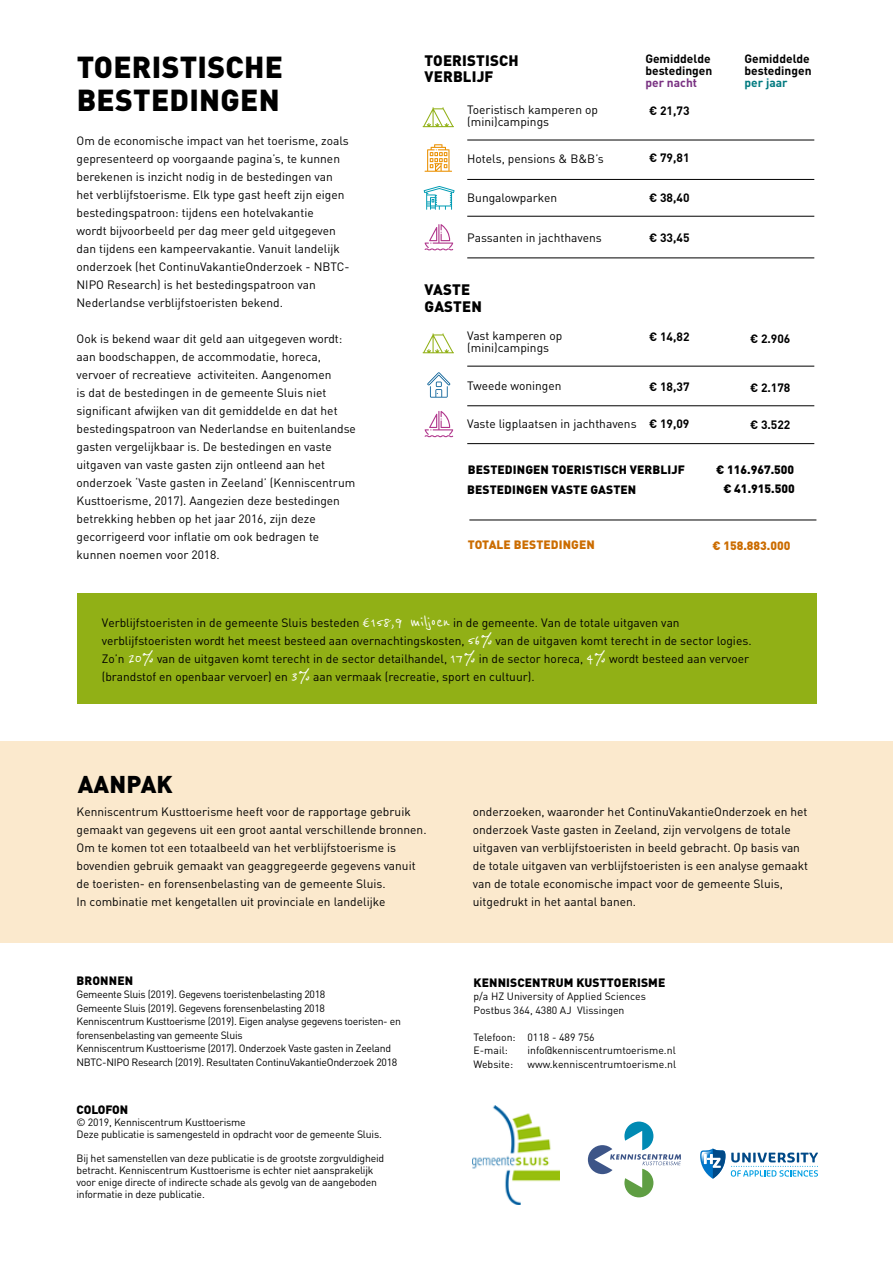
<style>
.page{position:relative;width:893px;height:1263px;background:#fff}
.page>*{position:absolute;margin:0;border:0;box-sizing:border-box;transform-origin:0 0}
.t1{font:900 30px/32.7px "DIN Pro";letter-spacing:.01em;color:#000}
.t2{font:900 24px "DIN Pro";letter-spacing:.01em;color:#000}
.t3{font:900 15px/16.5px "DIN Pro";letter-spacing:.01em;color:#000}
.t4{font:12px/18px "DIN Pro";color:#000}
.t5{font:900 12px/18.5px "DIN Pro";letter-spacing:.01em;color:#000;text-align:right}
.t6{font:700 12px/12px "DIN Pro";color:#000}
.t7{font:900 12px "DIN Pro";letter-spacing:.01em;color:#cb6c00}
.t8{font:700 12px "DIN Pro";color:#793282}
.t9{font:900 12px "DIN Pro";letter-spacing:-.01em;color:#000}
.t10{font:700 12px "DIN Pro";color:#007a80}
.t11{font:10.5px/13.5px "DIN Pro";letter-spacing:-.02em;color:#000}
.t12{font:10.5px/13.5px "DIN Pro";color:#000}
.s1{font-family:"Reenie Beanie";font-size:19.5px;color:#fff}
</style>
<div class="page">
<svg style="left:731px;top:1152px;width:87px;height:24px"></svg>
<svg style="left:700px;top:1148px;width:25px;height:31px"></svg>
<svg style="left:588px;top:1121px;width:93px;height:76px"></svg>
<div style="left:77px;top:593px;width:739px;height:111px;background:#91b016"></div>
<div style="left:0;top:741px;width:893px;height:202px;background:#fbe9cd"></div>
<svg style="left:425px;top:144px;width:27px;height:28px"></svg>
<svg style="left:427px;top:372px;width:23px;height:26px"></svg>
<svg style="left:423px;top:107px;width:31px;height:20px"></svg>
<svg style="left:423px;top:333px;width:31px;height:20px"></svg>
<hr style="left:467px;top:140px;width:347px;height:1px;background:#000">
<hr style="left:467px;top:366px;width:347px;height:1px;background:#000">
<hr style="left:467px;top:179px;width:347px;height:1px;background:#000">
<hr style="left:467px;top:216px;width:347px;height:1px;background:#000">
<hr style="left:467px;top:405px;width:347px;height:1px;background:#000">
<hr style="left:467px;top:258px;width:347px;height:1px;background:#000">
<hr style="left:467px;top:443px;width:347px;height:1px;background:#000">
<hr style="left:469px;top:520px;width:347px;height:1px;background:#000">
<svg style="left:425px;top:224px;width:28px;height:27px"></svg>
<svg style="left:425px;top:411px;width:28px;height:26px"></svg>
<svg style="left:424px;top:186px;width:31px;height:24px"></svg>
<img style="left:473px;top:1105px;width:86px;height:99px">
<h1 class="t1" style="left:77px;top:50px;width:208px">TOERISTISCHE<br>BESTEDINGEN</h1>
<p class="t4" style="left:77px;top:132px;width:274px">Om de economische impact van het toerisme, zoals gepresenteerd op voorgaande pagina’s, te kunnen berekenen is inzicht nodig in de bestedingen van het verblijfstoerisme. Elk type gast heeft zijn eigen bestedingspatroon: tijdens een hotelvakantie<br>wordt bijvoorbeeld per dag meer geld uitgegeven dan tijdens een kampeervakantie. Vanuit landelijk onderzoek (het ContinuVakantieOnderzoek - NBTC-NIPO Research) is het bestedingspatroon van Nederlandse verblijfstoeristen bekend.</p>
<p class="t4" style="left:77px;top:330px;width:281px">Ook is bekend waar dit geld aan uitgegeven wordt: aan boodschappen, de accommodatie, horeca, vervoer of recreatieve activiteiten. Aangenomen<br>is dat de bestedingen in de gemeente Sluis niet significant afwijken van dit gemiddelde en dat het bestedingspatroon van Nederlandse en buitenlandse gasten vergelijkbaar is. De bestedingen en vaste uitgaven van vaste gasten zijn ontleend aan het onderzoek ‘Vaste gasten in Zeeland’ (Kenniscentrum Kusttoerisme, 2017). Aangezien deze bestedingen betrekking hebben op het jaar 2016, zijn deze gecorrigeerd voor inflatie om ook bedragen te kunnen noemen voor 2018.</p>
<p class="t3" style="left:425px;top:51px;width:95px">TOERISTISCH<br>VERBLIJF</p>
<p class="t4" style="left:467px;top:103px;width:132px;line-height:12px">Toeristisch kamperen op (mini)campings</p>
<p class="t6" style="left:645px;top:52px;width:68px">Gemiddelde bestedingen</p>
<p class="t8" style="left:645px;top:75px;width:53px">per nacht</p>
<p class="t6" style="left:649px;top:104px;width:42px">€ 21,73</p>
<p class="t6" style="left:745px;top:52px;width:68px">Gemiddelde bestedingen</p>
<p class="t10" style="left:745px;top:75px;width:45px">per jaar</p>
<p class="t4" style="left:467px;top:149px;width:138px">Hotels, pensions &amp; B&amp;B’s</p>
<p class="t4" style="left:467px;top:188px;width:91px">Bungalowparken</p>
<p class="t6" style="left:649px;top:151px;width:42px">€ 79,81</p>
<p class="t6" style="left:649px;top:191px;width:42px">€ 38,40</p>
<p class="t4" style="left:467px;top:228px;width:136px">Passanten in jachthavens</p>
<p class="t6" style="left:649px;top:231px;width:42px">€ 33,45</p>
<p class="t3" style="left:425px;top:281px;width:59px">VASTE<br>GASTEN</p>
<p class="t4" style="left:467px;top:329px;width:97px;line-height:12px">Vast kamperen op (mini)campings</p>
<p class="t6" style="left:649px;top:330px;width:42px">€ 14,82</p>
<p class="t6" style="left:750px;top:332px;width:42px">€ 2.906</p>
<p class="t4" style="left:467px;top:376px;width:96px">Tweede woningen</p>
<p class="t6" style="left:649px;top:380px;width:42px">€ 18,37</p>
<p class="t6" style="left:750px;top:381px;width:42px">€ 2.178</p>
<p class="t6" style="left:649px;top:417px;width:42px">€ 19,09</p>
<p class="t6" style="left:750px;top:418px;width:42px">€ 3.522</p>
<p class="t5" style="left:716px;top:460px;width:80px">€ 116.967.500 € 41.915.500</p>
<p class="t4" style="left:467px;top:414px;width:171px">Vaste ligplaatsen in jachthavens</p>
<p class="t5" style="left:467px;top:459px;width:219px;line-height:19.8px;text-align:left">BESTEDINGEN TOERISTISCH VERBLIJF<br>BESTEDINGEN VASTE GASTEN</p>
<p class="t7" style="left:468px;top:537px;width:129px">TOTALE BESTEDINGEN</p>
<p class="t7" style="left:712px;top:537px;width:80px">€ 158.883.000</p>
<p class="t4" style="left:102px;top:613px;width:651px">Verblijfstoeristen in de gemeente Sluis besteden <span class="s1">€158,9 miljoen</span> in de gemeente. Van de totale uitgaven van verblijfstoeristen wordt het meest besteed aan overnachtingskosten, <span class="s1">56%</span> van de uitgaven komt terecht in de sector logies.<br>Zo’n <span class="s1">20%</span> van de uitgaven komt terecht in de sector detailhandel, <span class="s1">17%</span> in de sector horeca, <span class="s1">4%</span> wordt besteed aan vervoer (brandstof en openbaar vervoer) en <span class="s1">3%</span> aan vermaak (recreatie, sport en cultuur).</p>
<h2 class="t2" style="left:78px;top:768px;width:97px">AANPAK</h2>
<p class="t4" style="left:77px;top:802px;width:352px">Kenniscentrum Kusttoerisme heeft voor de rapportage gebruik gemaakt van gegevens uit een groot aantal verschillende bronnen.<br>Om te komen tot een totaalbeeld van het verblijfstoerisme is bovendien gebruik gemaakt van geaggregeerde gegevens vanuit de toeristen- en forensenbelasting van de gemeente Sluis.<br>In combinatie met kengetallen uit provinciale en landelijke</p>
<p class="t4" style="left:473px;top:802px;width:337px">onderzoeken, waaronder het ContinuVakantieOnderzoek en het onderzoek Vaste gasten in Zeeland, zijn vervolgens de totale uitgaven van verblijfstoeristen in beeld gebracht. Op basis van de totale uitgaven van verblijfstoeristen is een analyse gemaakt van de totale economische impact voor de gemeente Sluis, uitgedrukt in het aantal banen.</p>
<p class="t5" style="left:77px;top:970px;width:58px">BRONNEN</p>
<p class="t11" style="left:77px;top:987px;width:326px">Gemeente Sluis (2019). Gegevens toeristenbelasting 2018<br>Gemeente Sluis (2019). Gegevens forensenbelasting 2018<br>Kenniscentrum Kusttoerisme (2019). Eigen analyse gegevens toeristen- en forensenbelasting van gemeente Sluis<br>Kenniscentrum Kusttoerisme (2017). Onderzoek Vaste gasten in Zeeland NBTC-NIPO Research (2019). Resultaten ContinuVakantieOnderzoek 2018</p>
<p class="t9" style="left:77px;top:1102px;width:53px">COLOFON</p>
<p class="t11" style="left:77px;top:1116px;width:307px;line-height:12px">© 2019, Kenniscentrum Kusttoerisme<br>Deze publicatie is samengesteld in opdracht voor de gemeente Sluis.</p>
<p class="t11" style="left:77px;top:1152px;width:309px;line-height:12px">Bij het samenstellen van deze publicatie is de grootste zorgvuldigheid betracht. Kenniscentrum Kusttoerisme is echter niet aansprakelijk voor enige directe of indirecte schade als gevolg van de aangeboden informatie in deze publicatie.</p>
<p class="t5" style="left:474px;top:973px;width:193px">KENNISCENTRUM KUSTTOERISME</p>
<p class="t12" style="left:473px;top:989px;width:174px">p/a HZ University of Applied Sciences<br>Postbus 364, 4380 AJ Vlissingen</p>
<p class="t12" style="left:473px;top:1030px;width:123px">Telefoon: 0118 - 489 756<br>E-mail:</p>
<p class="t12" style="left:527px;top:1043px;width:150px">info@kenniscentrumtoerisme.nl</p>
<p class="t12" style="left:473px;top:1057px;width:41px">Website:</p>
<p class="t12" style="left:527px;top:1057px;width:150px">www.kenniscentrumtoerisme.nl</p>
</div>
